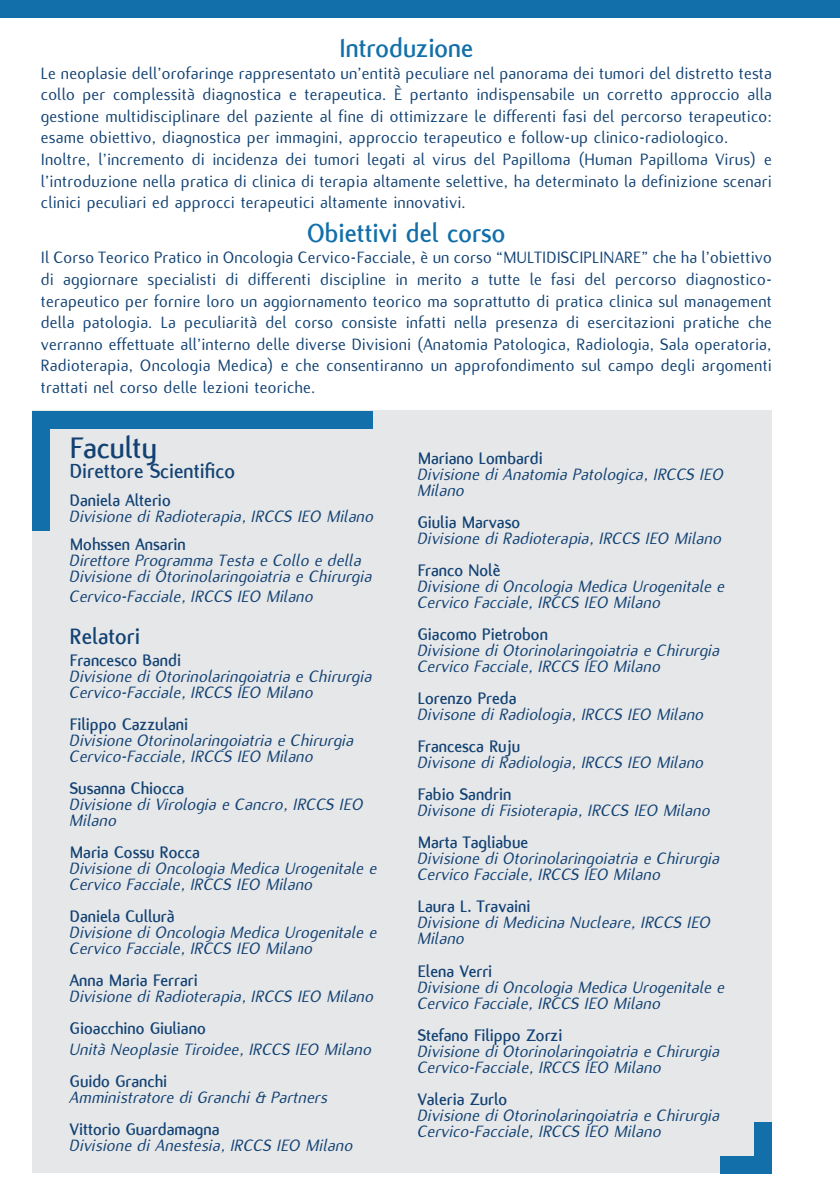
<style>
.page{position:relative;width:840px;height:1191px;background:#fff}
.page>*{position:absolute;margin:0;border:0;box-sizing:border-box;transform-origin:0 0}
.t1{font:700 32px "Flux";color:#124273}
.t2{font:700 28px "Flux";color:#126fa9}
.t3{font:700 24px "Flux";color:#124273}
.t4{font:700 22px "Flux";color:#124273}
.t5{font:italic 18px/16px "Flux";color:#124273}
.t6{font:18px/21.6px "Flux";letter-spacing:.01em;color:#124273}
.t7{font:700 18px "Flux";color:#124273}
</style>
<div class="page">
<div style="left:32px;top:410px;width:739px;height:762px;background:#e6e7e9"></div>
<div style="left:0;top:0;width:839px;height:17px;background:#126fa9"></div>
<div style="left:32px;top:428px;width:17px;height:102px;background:#126fa9"></div>
<div style="left:32px;top:411px;width:341px;height:17px;background:#126fa9"></div>
<div style="left:754px;top:1122px;width:17px;height:34px;background:#126fa9"></div>
<div style="left:720px;top:1156px;width:51px;height:17px;background:#126fa9"></div>
<h2 class="t2" style="left:339px;top:32px;width:135px">Introduzione</h2>
<p class="t6" style="left:41px;top:62px;width:732px">Le neoplasie dell’orofaringe rappresentato un’entità peculiare nel panorama dei tumori del distretto testa collo per complessità diagnostica e terapeutica. È pertanto indispensabile un corretto approccio alla gestione multidisciplinare del paziente al fine di ottimizzare le differenti fasi del percorso terapeutico: esame obiettivo, diagnostica per immagini, approccio terapeutico e follow-up clinico-radiologico.<br>Inoltre, l’incremento di incidenza dei tumori legati al virus del Papilloma (Human Papilloma Virus) e l’introduzione nella pratica di clinica di terapia altamente selettive, ha determinato la definizione scenari clinici peculiari ed approcci terapeutici altamente innovativi.</p>
<h2 class="t2" style="left:307px;top:217px;width:199px">Obiettivi del corso</h2>
<p class="t6" style="left:41px;top:247px;width:732px;text-align:justify">Il Corso Teorico Pratico in Oncologia Cervico-Facciale, è un corso “MULTIDISCIPLINARE” che ha l’obiettivo di aggiornare specialisti di differenti discipline in merito a tutte le fasi del percorso diagnostico&shy;terapeutico per fornire loro un aggiornamento teorico ma soprattutto di pratica clinica sul management della patologia. La peculiarità del corso consiste infatti nella presenza di esercitazioni pratiche che verranno effettuate all’interno delle diverse Divisioni (Anatomia Patologica, Radiologia, Sala operatoria, Radioterapia, Oncologia Medica) e che consentiranno un approfondimento sul campo degli argomenti trattati nel corso delle lezioni teoriche.</p>
<h1 class="t1" style="left:70px;top:430px;width:89px">Faculty</h1>
<p class="t4" style="left:70px;top:459px;width:166px">Direttore Scientifico</p>
<p class="t7" style="left:70px;top:490px;width:102px">Daniela Alterio</p>
<p class="t5" style="left:70px;top:509px;width:305px">Divisione di Radioterapia, IRCCS IEO Milano</p>
<p class="t7" style="left:70px;top:534px;width:117px">Mohssen Ansarin</p>
<p class="t5" style="left:70px;top:553px;width:303px">Direttore Programma Testa e Collo e della<br>Divisione di Otorinolaringoiatria e Chirurgia</p>
<p class="t5" style="left:70px;top:589px;width:245px">Cervico-Facciale, IRCCS IEO Milano</p>
<h3 class="t3" style="left:70px;top:623px;width:72px">Relatori</h3>
<p class="t7" style="left:70px;top:649px;width:112px">Francesco Bandi</p>
<p class="t5" style="left:70px;top:668px;width:303px">Divisione di Otorinolaringoiatria e Chirurgia<br>Cervico-Facciale, IRCCS IEO Milano</p>
<p class="t7" style="left:70px;top:713px;width:120px">Filippo Cazzulani</p>
<p class="t5" style="left:70px;top:732px;width:285px">Divisione Otorinolaringoiatria e Chirurgia<br>Cervico-Facciale, IRCCS IEO Milano</p>
<p class="t7" style="left:70px;top:777px;width:116px">Susanna Chiocca</p>
<p class="t5" style="left:70px;top:796px;width:295px">Divisione di Virologia e Cancro, IRCCS IEO<br>Milano</p>
<p class="t7" style="left:70px;top:842px;width:131px">Maria Cossu Rocca</p>
<p class="t5" style="left:70px;top:860px;width:308px">Divisione di Oncologia Medica Urogenitale e<br>Cervico Facciale, IRCCS IEO Milano</p>
<p class="t7" style="left:70px;top:906px;width:106px">Daniela Cullurà</p>
<p class="t5" style="left:70px;top:924px;width:308px">Divisione di Oncologia Medica Urogenitale e<br>Cervico Facciale, IRCCS IEO Milano</p>
<p class="t7" style="left:70px;top:970px;width:129px">Anna Maria Ferrari</p>
<p class="t5" style="left:70px;top:988px;width:305px">Divisione di Radioterapia, IRCCS IEO Milano</p>
<p class="t7" style="left:70px;top:1018px;width:137px">Gioacchino Giuliano</p>
<p class="t5" style="left:70px;top:1041px;width:303px">Unità Neoplasie Tiroidee, IRCCS IEO Milano</p>
<p class="t7" style="left:70px;top:1071px;width:99px">Guido Granchi</p>
<p class="t5" style="left:70px;top:1089px;width:259px">Amministratore di Granchi &amp; Partners</p>
<p class="t7" style="left:70px;top:1119px;width:151px">Vittorio Guardamagna</p>
<p class="t5" style="left:70px;top:1137px;width:284px">Divisione di Anestesia, IRCCS IEO Milano</p>
<p class="t7" style="left:417px;top:448px;width:126px">Mariano Lombardi</p>
<p class="t5" style="left:417px;top:467px;width:307px">Divisione di Anatomia Patologica, IRCCS IEO<br>Milano</p>
<p class="t7" style="left:417px;top:512px;width:104px">Giulia Marvaso</p>
<p class="t5" style="left:417px;top:531px;width:305px">Divisione di Radioterapia, IRCCS IEO Milano</p>
<p class="t7" style="left:417px;top:560px;width:84px">Franco Nolè</p>
<p class="t5" style="left:417px;top:579px;width:308px">Divisione di Oncologia Medica Urogenitale e<br>Cervico Facciale, IRCCS IEO Milano</p>
<p class="t7" style="left:417px;top:624px;width:132px">Giacomo Pietrobon</p>
<p class="t5" style="left:417px;top:643px;width:303px">Divisione di Otorinolaringoiatria e Chirurgia<br>Cervico Facciale, IRCCS IEO Milano</p>
<p class="t7" style="left:417px;top:688px;width:100px">Lorenzo Preda</p>
<p class="t5" style="left:417px;top:707px;width:287px">Divisone di Radiologia, IRCCS IEO Milano</p>
<p class="t7" style="left:417px;top:736px;width:104px">Francesca Ruju</p>
<p class="t5" style="left:417px;top:755px;width:287px">Divisone di Radiologia, IRCCS IEO Milano</p>
<p class="t7" style="left:417px;top:784px;width:95px">Fabio Sandrin</p>
<p class="t5" style="left:417px;top:803px;width:294px">Divisone di Fisioterapia, IRCCS IEO Milano</p>
<p class="t7" style="left:417px;top:832px;width:112px">Marta Tagliabue</p>
<p class="t5" style="left:417px;top:851px;width:303px">Divisione di Otorinolaringoiatria e Chirurgia<br>Cervico Facciale, IRCCS IEO Milano</p>
<p class="t7" style="left:417px;top:896px;width:114px">Laura L. Travaini</p>
<p class="t5" style="left:417px;top:915px;width:295px">Divisione di Medicina Nucleare, IRCCS IEO<br>Milano</p>
<p class="t7" style="left:417px;top:960px;width:76px">Elena Verri</p>
<p class="t5" style="left:417px;top:979px;width:308px">Divisione di Oncologia Medica Urogenitale e<br>Cervico Facciale, IRCCS IEO Milano</p>
<p class="t7" style="left:417px;top:1024px;width:146px">Stefano Filippo Zorzi</p>
<p class="t5" style="left:417px;top:1043px;width:303px">Divisione di Otorinolaringoiatria e Chirurgia<br>Cervico-Facciale, IRCCS IEO Milano</p>
<p class="t7" style="left:417px;top:1088px;width:91px">Valeria Zurlo</p>
<p class="t5" style="left:417px;top:1107px;width:303px">Divisione di Otorinolaringoiatria e Chirurgia<br>Cervico-Facciale, IRCCS IEO Milano</p>
</div>
